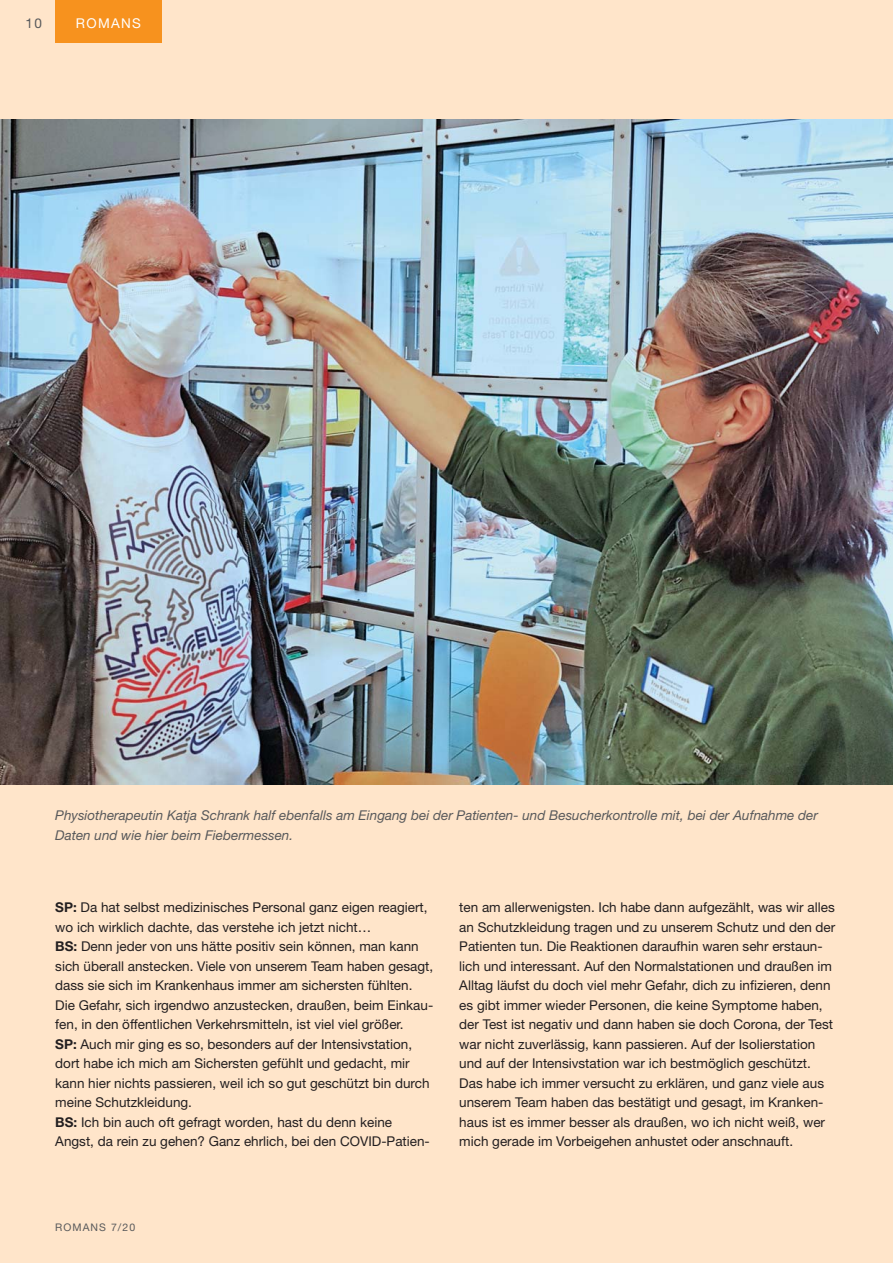
<style>
.page{position:relative;width:893px;height:1263px;background:#ffe5ca}
.page>*{position:absolute;margin:0;border:0;box-sizing:border-box;transform-origin:0 0}
.t1{font:13.5px/19.5px "Helvetica Neue";color:#231f20}
.t2{font:italic 13.5px/19.5px "Helvetica Neue";color:#58595b}
.t3{font:13.5px "Helvetica Neue";letter-spacing:.1em;color:#fff}
.t4{font:13.5px "Helvetica Neue";color:#58595b}
.t5{font:10.5px "Helvetica Neue";letter-spacing:.1em;color:#58595b}
.s1{font-weight:700}
</style>
<div class="page">
<div style="left:55px;top:0;width:107px;height:43px;background:#f7921e"></div>
<img style="left:0;top:119px;width:893px;height:666px">
<p class="t4" style="left:26px;top:18px;width:18px">10</p>
<p class="t3" style="left:76px;top:18px;width:67px">ROMANS</p>
<p class="t2" style="left:55px;top:807px;width:764px">Physiotherapeutin Katja Schrank half ebenfalls am Eingang bei der Patienten- und Besucherkontrolle mit, bei der Aufnahme der<br>Daten und wie hier beim Fiebermessen.</p>
<p class="t1" style="left:55px;top:899px;width:379px"><span class="s1">SP:</span> Da hat selbst medizinisches Personal ganz eigen reagiert, wo ich wirklich dachte, das verstehe ich jetzt nicht…<br><span class="s1">BS:</span> Denn jeder von uns hätte positiv sein können, man kann sich überall anstecken. Viele von unserem Team haben gesagt, dass sie sich im Krankenhaus immer am sichersten fühlten.<br>Die Gefahr, sich irgendwo anzustecken, draußen, beim Einkau&shy;fen, in den öffentlichen Verkehrsmitteln, ist viel viel größer.<br><span class="s1">SP:</span> Auch mir ging es so, besonders auf der Intensivstation, dort habe ich mich am Sichersten gefühlt und gedacht, mir kann hier nichts passieren, weil ich so gut geschützt bin durch meine Schutzkleidung.<br><span class="s1">BS:</span> Ich bin auch oft gefragt worden, hast du denn keine Angst, da rein zu gehen? Ganz ehrlich, bei den COVID-Patien-</p>
<p class="t1" style="left:459px;top:899px;width:378px">ten am allerwenigsten. Ich habe dann aufgezählt, was wir alles an Schutzkleidung tragen und zu unserem Schutz und den der Patienten tun. Die Reaktionen daraufhin waren sehr erstaun&shy;lich und interessant. Auf den Normalstationen und draußen im Alltag läufst du doch viel mehr Gefahr, dich zu infizieren, denn es gibt immer wieder Personen, die keine Symptome haben, der Test ist negativ und dann haben sie doch Corona, der Test war nicht zuverlässig, kann passieren. Auf der Isolierstation und auf der Intensivstation war ich bestmöglich geschützt.<br>Das habe ich immer versucht zu erklären, und ganz viele aus unserem Team haben das bestätigt und gesagt, im Kranken&shy;haus ist es immer besser als draußen, wo ich nicht weiß, wer mich gerade im Vorbeigehen anhustet oder anschnauft.</p>
<p class="t5" style="left:55px;top:1223px;width:81px">ROMANS 7/20</p>
</div>
